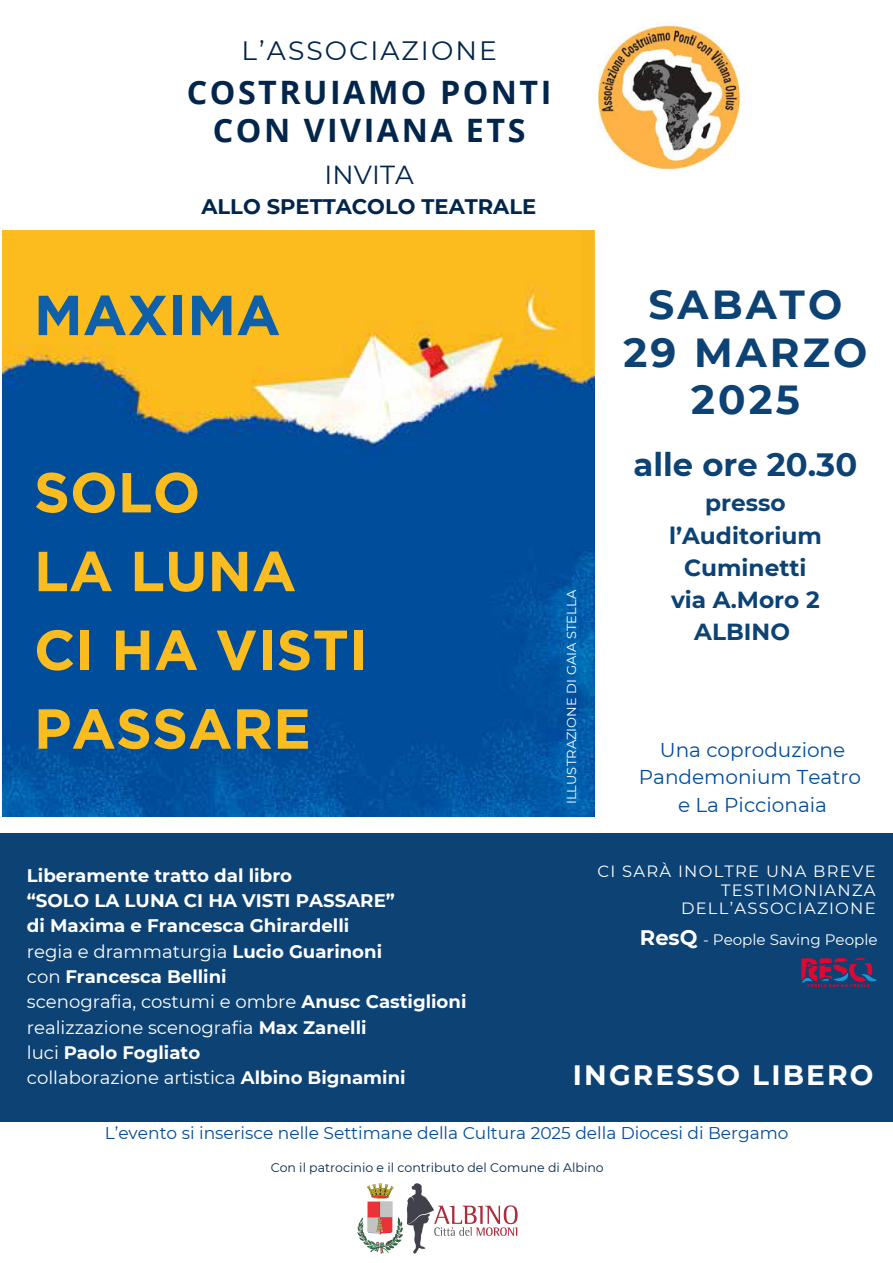
<style>
.page{position:relative;width:893px;height:1263px;background:#fff}
.page>*{position:absolute;margin:0;border:0;box-sizing:border-box;transform-origin:0 0}
.t1{font:700 56.25px/78.8px "Gotham";color:#fbbc1f}
.t2{font:700 56.25px "Gotham";color:#0e60ab}
.t3{font:700 40.5px/47.2px "Montserrat";letter-spacing:.075em;color:#0c4274;text-align:center}
.t4{font:700 32.25px/37.7px "Open Sans";letter-spacing:.08em;color:#02264b;text-align:center}
.t5{font:700 32.25px "Montserrat";color:#0c4274}
.t6{font:700 27.97px "Montserrat";letter-spacing:.075em;color:#fff}
.t7{font:26.55px "Montserrat";letter-spacing:.075em;color:#02264b}
.t8{font:26.1px "Montserrat";letter-spacing:.005em;color:#02264b}
.t9{font:700 23.25px/32.1px "Montserrat";color:#0c4274;text-align:center}
.t10{font:700 21.08px "Montserrat";color:#02264b}
.t11{font:700 21px "Montserrat";color:#fff}
.t12{font:20.02px "Montserrat";color:#014d9c}
.t13{font:700 18.23px "Montserrat";color:#fff}
.t14{font:18.08px "Montserrat";color:#fff}
.t15{font:700 18.08px "Montserrat";color:#fff}
.t16{font:17.02px "Montserrat";color:#014d9c}
.t17{font:16.35px/18.6px "Montserrat";letter-spacing:.075em;color:#fff;text-align:right}
.t18{font:15.08px "Montserrat";color:#fff}
.t19{font:12.98px "Montserrat";letter-spacing:.005em;color:#fff}
.t20{font:12.52px "Montserrat";color:#02264b}
.s1{font-weight:700}
.s2{font-weight:400}
</style>
<div class="page">
<img style="left:598px;top:23px;width:147px;height:149px">
<div style="left:0;top:833px;width:893px;height:289px;background:#0c4274"></div>
<img style="left:3px;top:230px;width:591px;height:586px">
<img style="left:801px;top:957px;width:76px;height:31px">
<img style="left:357px;top:1184px;width:160px;height:69px">
<h6 class="t7" style="left:241px;top:34px;width:257px">L’ASSOCIAZIONE</h6>
<p class="t4" style="left:187px;top:73px;width:366px">COSTRUIAMO PONTI<br>CON VIVIANA ETS</p>
<h6 class="t8" style="left:324px;top:159px;width:91px">INVITA</h6>
<h3 class="t10" style="left:201px;top:194px;width:336px">ALLO SPETTACOLO TEATRALE</h3>
<p class="t2" style="left:34px;top:281px;width:248px">MAXIMA</p>
<h5 class="t1" style="left:34px;top:453px;width:335px">SOLO<br>LA LUNA<br>CI HA VISTI<br>PASSARE</h5>
<p class="t13" style="left:27px;top:864px;width:267px">Liberamente tratto dal libro</p>
<h2 class="t13" style="left:27px;top:889px;width:370px">“SOLO LA LUNA CI HA VISTI PASSARE”</h2>
<h4 class="t13" style="left:27px;top:915px;width:324px">di Maxima e Francesca Ghirardelli</h4>
<p class="t14" style="left:27px;top:940px;width:357px">regia e drammaturgia <span class="s1">Lucio Guarinoni</span></p>
<p class="t15" style="left:27px;top:965px;width:201px"><span class="s2">con</span> Francesca Bellini</p>
<p class="t14" style="left:27px;top:991px;width:441px">scenografia, costumi e ombre <span class="s1">Anusc Castiglioni</span></p>
<p class="t14" style="left:27px;top:1016px;width:341px">realizzazione scenografia <span class="s1">Max Zanelli</span></p>
<p class="t15" style="left:27px;top:1041px;width:175px"><span class="s2">luci</span> Paolo Fogliato</p>
<p class="t14" style="left:27px;top:1067px;width:380px">collaborazione artistica <span class="s1">Albino Bignamini</span></p>
<p class="t19" style="left:563px;top:804px;width:216px;rotate:-90deg">ILLUSTRAZIONE DI GAIA STELLA</p>
<p class="t3" style="left:623px;top:281px;width:245px">SABATO<br>29 MARZO<br>2025</p>
<p class="t5" style="left:633px;top:445px;width:225px">alle ore 20.30</p>
<p class="t9" style="left:669px;top:487px;width:154px">presso l’Auditorium<br>Cuminetti via A.Moro 2<br>ALBINO</p>
<p class="t12" style="left:660px;top:737px;width:187px">Una coproduzione</p>
<h1 class="t12" style="left:639px;top:765px;width:224px">Pandemonium Teatro</h1>
<h1 class="t12" style="left:678px;top:792px;width:151px">e La Piccionaia</h1>
<p class="t17" style="left:597px;top:862px;width:280px">CI SARÀ INOLTRE UNA BREVE<br>TESTIMONIANZA<br>DELL’ASSOCIAZIONE</p>
<p class="t11" style="left:640px;top:925px;width:59px">ResQ</p>
<p class="t18" style="left:703px;top:930px;width:176px">- People Saving People</p>
<p class="t6" style="left:573px;top:1058px;width:302px">INGRESSO LIBERO</p>
<p class="t16" style="left:105px;top:1122px;width:685px">L’evento si inserisce nelle Settimane della Cultura 2025 della Diocesi di Bergamo</p>
<p class="t20" style="left:271px;top:1159px;width:335px">Con il patrocinio e il contributo del Comune di Albino</p>
</div>
